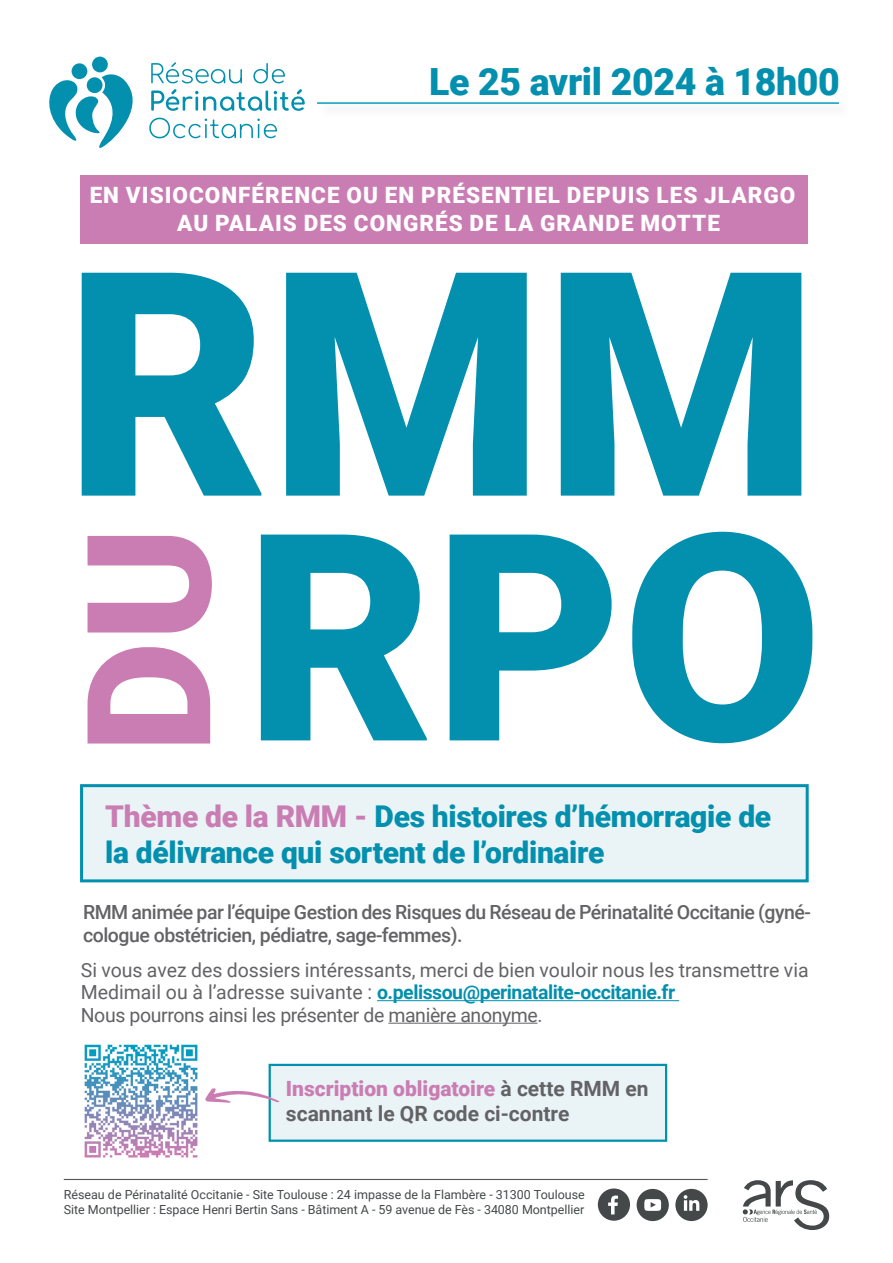
<style>
.page{position:relative;width:893px;height:1263px;background:#fff}
.page>*{position:absolute;margin:0;border:0;box-sizing:border-box;transform-origin:0 0}
.t1{font:900 313.5px "Roboto";color:#0290ae}
.t2{font:900 289.5px "Roboto";color:#0290ae}
.t3{font:900 172.5px "Roboto";color:#ca7db3}
.t4{font:900 37.5px "Roboto";letter-spacing:-.01em;color:#0290ae}
.t5{font:900 30px/36px "Roboto";letter-spacing:-.01em;color:#0290ae}
.t6{font:900 22.5px "Roboto";letter-spacing:.045em;color:#fff}
.t7{font:700 21px/25.5px "Roboto";color:#636366}
.t8{font:19.5px/22.5px "Roboto";color:#636366}
.t9{font:500 19.5px/22.5px "Roboto";letter-spacing:-.025em;color:#636366}
.t10{font:19.5px "Roboto";letter-spacing:-.02em;color:#636366}
.t11{font:12.45px "Roboto";letter-spacing:-.005em;color:#444849}
.s1{color:#ca7db3}
.s2{font-weight:700;color:#0290ae}
.s3{font-weight:900;color:#ca7db3}
</style>
<div class="page">
<div style="left:80px;top:784px;width:729px;height:98px;background:#eaf3f6;border:3px solid #0290ae"></div>
<div style="left:598px;top:1188px;width:32px;height:33px;background:#444849;border-radius:50%"></div>
<svg style="left:608px;top:1195px;width:10px;height:19px"></svg>
<div style="left:675px;top:1189px;width:33px;height:32px;background:#444849;border-radius:50%"></div>
<svg style="left:684px;top:1195px;width:15px;height:16px"></svg>
<div style="left:637px;top:1189px;width:32px;height:32px;background:#444849;border-radius:50%"></div>
<svg style="left:644px;top:1199px;width:17px;height:12px"></svg>
<hr style="left:64px;top:1179px;width:644px;height:1px;background:#57585a">
<svg style="left:743px;top:1180px;width:86px;height:50px"></svg>
<div style="left:316px;top:100px;width:536px;height:18px;background:#fafafa"></div>
<hr style="left:317px;top:102px;width:522px;height:2px;background:#059ebe">
<svg style="left:49px;top:56px;width:256px;height:92px"></svg>
<div style="left:81px;top:175px;width:727px;height:68px;background:#ca7db3"></div>
<hr style="left:377px;top:1000px;width:302px;height:1px;background:#0290ae">
<hr style="left:388px;top:1023px;width:150px;height:1px;background:#636366">
<div style="left:269px;top:1064px;width:398px;height:78px;background:#eaf3f6;border:2px solid #0290ae"></div>
<svg style="left:205px;top:1088px;width:75px;height:15px"></svg>
<img style="left:84px;top:1044px;width:114px;height:114px">
<p class="t4" style="left:429px;top:56px;width:412px">Le 25 avril 2024 à 18h00</p>
<p class="t6" style="left:90px;top:179px;width:707px">EN VISIOCONFÉRENCE OU EN PRÉSENTIEL DEPUIS LES JLARGO</p>
<p class="t6" style="left:177px;top:208px;width:544px">AU PALAIS DES CONGRÉS DE LA GRANDE MOTTE</p>
<p class="t1" style="left:65px;top:165px;width:755px">RMM</p>
<p class="t3" style="left:28px;top:753px;width:228px;rotate:-90deg">DU</p>
<p class="t2" style="left:245px;top:435px;width:578px">RPO</p>
<p class="t5" style="left:105px;top:797px;width:667px"><span class="s1">Thème de la RMM -</span> Des histoires d’hémorragie de la délivrance qui sortent de l’ordinaire</p>
<p class="t9" style="left:83px;top:900px;width:729px">RMM animée par l’équipe Gestion des Risques du Réseau de Périnatalité Occitanie (gyné&shy;cologue obstétricien, pédiatre, sage-femmes).</p>
<p class="t8" style="left:81px;top:958px;width:729px">Si vous avez des dossiers intéressants, merci de bien vouloir nous les transmettre via<br>Medimail ou à l’adresse suivante : <span class="s2">o.pelissou@perinatalite-occitanie.fr</span></p>
<p class="t10" style="left:81px;top:1001px;width:463px">Nous pourrons ainsi les présenter de manière anonyme.</p>
<p class="t7" style="left:286px;top:1074px;width:364px"><span class="s3">Inscription obligatoire</span> à cette RMM en scannant le QR code ci-contre</p>
<p class="t11" style="left:64px;top:1185px;width:522px">Réseau de Périnatalité Occitanie - Site Toulouse : 24 impasse de la Flambère - 31300 Toulouse</p>
<p class="t11" style="left:64px;top:1201px;width:522px">Site Montpellier : Espace Henri Bertin Sans - Bâtiment A - 59 avenue de Fès - 34080 Montpellier</p>
</div>
